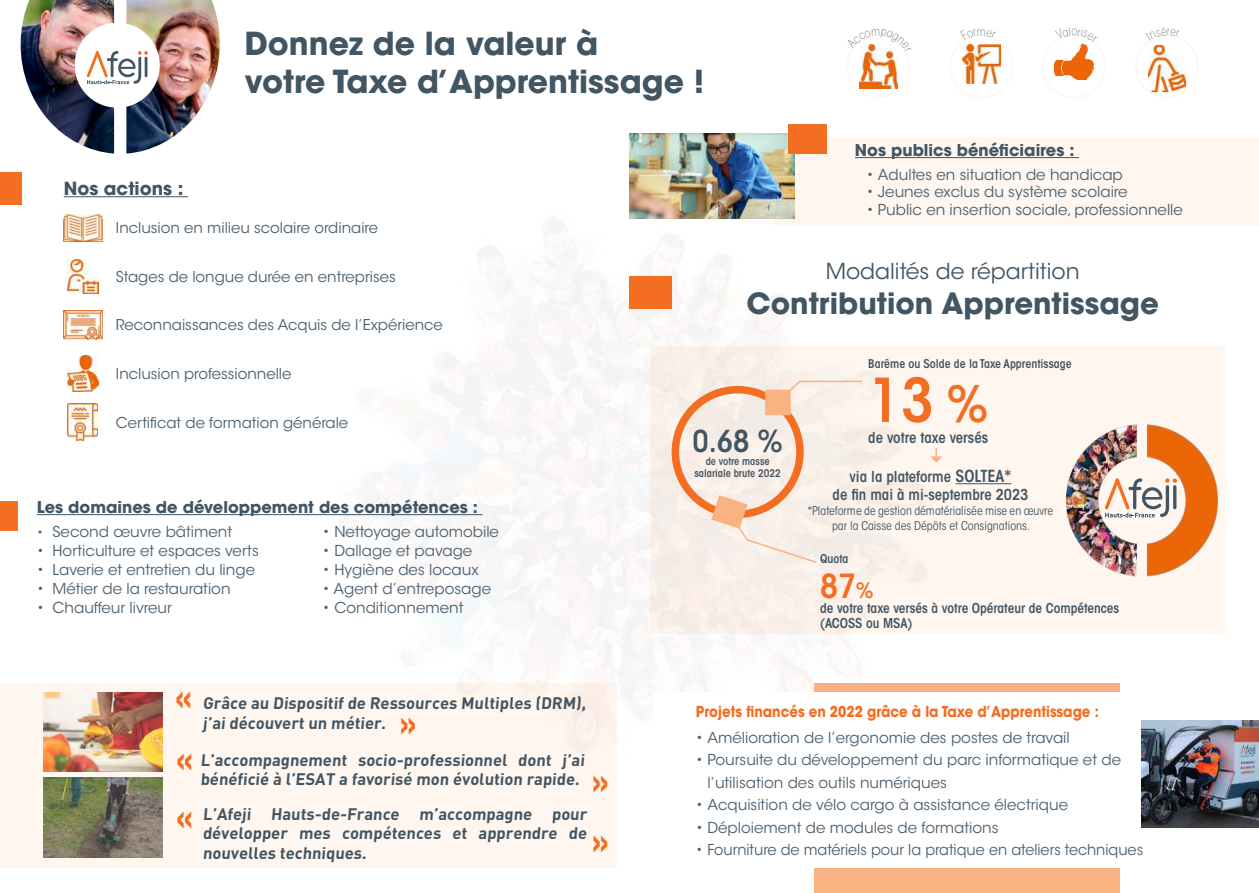
<style>
.page{position:relative;width:1259px;height:893px;background:#fff}
.page>*{position:absolute;margin:0;border:0;box-sizing:border-box;transform-origin:0 0}
.t1{font:600 condensed 60px "ITC Avant Garde Std";color:#f36e21}
.t2{font:500 45px "Avant Garde";color:#f36e21}
.t3{font:600 condensed 33px "ITC Avant Garde Std";color:#f36e21}
.t4{font:700 31.5px/37.8px "ITC Avant Garde Std";color:#425563}
.t5{font:600 condensed 30px "ITC Avant Garde Std";color:#425563}
.t6{font:700 29.1px "ITC Avant Garde Std";color:#425563}
.t7{font:21.9px "ITC Avant Garde Std";color:#425563}
.t8{font:700 18px "ITC Avant Garde Std";color:#425563}
.t9{font:700 16.5px/19.8px "DIN";color:#425563}
.t10{font:700 16.2px "ITC Avant Garde Std";color:#425563}
.t11{font:15px/22.5px "ITC Avant Garde Std";color:#4b5f6f}
.t12{font:600 condensed 15px/18px "ITC Avant Garde Std";color:#425563;text-align:center}
.t13{font:15px "ITC Avant Garde Std";color:#4b5f6f;scale:.96 1}
.t14{font:700 15px "ITC Avant Garde Std";color:#f36e21;scale:.89 1}
.t15{font:14.85px "ITC Avant Garde Std";color:#4b5f6f}
.t16{font:600 condensed 13.5px/15px "ITC Avant Garde Std";color:#425563}
.t17{font:condensed 12px/15px "ITC Avant Garde Std";color:#425563;text-align:center}
.t18{font:600 condensed 12px "ITC Avant Garde Std";color:#425563}
.t19{font:600 condensed 10.5px/12.6px "ITC Avant Garde Std";color:#425563;text-align:center}
.s1{font-size:13.5px}
.s2{font-size:49.5px}
.s3{font-size:16.5px}
.s4{font-size:21px}
</style>
<div class="page">
<div style="left:650px;top:347px;width:575px;height:287px;background:#fef6ef"></div>
<div style="left:0;top:683px;width:617px;height:185px;background:#fef6ef"></div>
<img style="left:271px;top:218px;width:712px;height:528px">
<img style="left:21px;top:0;width:93px;height:154px">
<img style="left:126px;top:0;width:94px;height:154px">
<div style="left:75px;top:23px;width:85px;height:85px;background:#fff;border-radius:50%"></div>
<hr style="left:37px;top:514px;width:445px;height:1px;background:#425563">
<img style="left:1065px;top:424px;width:153px;height:153px">
<div style="left:814px;top:683px;width:305px;height:210px;background:#f9b281"></div>
<div style="left:653px;top:692px;width:522px;height:176px;background:#fff"></div>
<img style="left:43px;top:692px;width:119px;height:79px">
<img style="left:43px;top:778px;width:119px;height:79px">
<img style="left:1141px;top:720px;width:118px;height:108px">
<img style="left:64px;top:214px;width:38px;height:27px">
<hr style="left:64px;top:196px;width:124px;height:1px;background:#425563">
<img style="left:68px;top:259px;width:30px;height:34px">
<img style="left:64px;top:311px;width:38px;height:28px">
<img style="left:68px;top:356px;width:30px;height:35px">
<div style="left:774px;top:138px;width:485px;height:88px;background:#fef6ef"></div>
<hr style="left:855px;top:157px;width:224px;height:1px;background:#425563">
<img style="left:68px;top:404px;width:30px;height:37px">
<div style="left:0;top:172px;width:21px;height:33px;background:#f36e21"></div>
<div style="left:0;top:501px;width:17px;height:30px;background:#f36e21"></div>
<img style="left:859px;top:52px;width:38px;height:36px">
<div style="left:846px;top:35px;width:64px;height:63px;border:2px solid #fef6ef;border-radius:50%"></div>
<img style="left:962px;top:45px;width:38px;height:39px">
<div style="left:949px;top:35px;width:64px;height:63px;border:2px solid #fef6ef;border-radius:50%"></div>
<img style="left:1054px;top:45px;width:39px;height:34px">
<div style="left:1042px;top:35px;width:64px;height:63px;border:2px solid #fef6ef;border-radius:50%"></div>
<img style="left:1147px;top:45px;width:39px;height:47px">
<div style="left:1135px;top:35px;width:63px;height:63px;border:2px solid #fef6ef;border-radius:50%"></div>
<div style="left:671px;top:386px;width:132px;height:132px;border:8px solid #f36e21;border-radius:50%"></div>
<div style="left:765px;top:390px;width:25px;height:25px;background:#f9b281;border:2px solid #f9b281"></div>
<svg style="left:775px;top:379px;width:27px;height:25px"></svg>
<hr style="left:799px;top:381px;width:63px;height:1px;background:#f9b281">
<svg style="left:710px;top:494px;width:108px;height:70px"></svg>
<svg style="left:930px;top:448px;width:12px;height:15px"></svg>
<hr style="left:955px;top:483px;width:56px;height:1px;background:#425563">
<div style="left:629px;top:276px;width:42px;height:33px;background:#f36e21"></div>
<svg style="left:87px;top:51px;width:61px;height:33px"></svg>
<svg style="left:1104px;top:478px;width:73px;height:39px"></svg>
<img style="left:629px;top:134px;width:165px;height:85px">
<div style="left:788px;top:124px;width:39px;height:30px;background:#f36e21"></div>
<svg style="left:401px;top:717px;width:14px;height:17px"></svg>
<svg style="left:850px;top:35px;width:56px;height:17px"></svg>
<svg style="left:965px;top:35px;width:31px;height:5px"></svg>
<svg style="left:1055px;top:35px;width:39px;height:7px"></svg>
<svg style="left:1150px;top:35px;width:30px;height:5px"></svg>
<h3 class="t4" style="left:244px;top:24px;width:461px">Donnez de la valeur à<br>votre Taxe d’Apprentissage !</h3>
<p class="t8" style="left:64px;top:177px;width:121px">Nos actions :</p>
<p class="t15" style="left:116px;top:219px;width:264px">Inclusion en milieu scolaire ordinaire</p>
<p class="t15" style="left:116px;top:267px;width:281px">Stages de longue durée en entreprises</p>
<p class="t15" style="left:116px;top:316px;width:328px">Reconnaissances des Acquis de l’Expérience</p>
<p class="t15" style="left:116px;top:365px;width:177px">Inclusion professionnelle</p>
<p class="t15" style="left:116px;top:413px;width:234px">Certificat de formation générale</p>
<p class="t10" style="left:37px;top:497px;width:443px">Les domaines de développement des compétences :</p>
<p class="t11" style="left:37px;top:521px;width:197px"><span class="s1">•</span> Second œuvre bâtiment</p>
<p class="t11" style="left:323px;top:521px;width:178px">• Nettoyage automobile</p>
<p class="t11" style="left:37px;top:540px;width:223px">• Horticulture et espaces verts</p>
<p class="t11" style="left:323px;top:540px;width:151px">• Dallage et pavage</p>
<p class="t11" style="left:37px;top:559px;width:220px">• Laverie et entretien du linge</p>
<p class="t11" style="left:323px;top:559px;width:157px">• Hygiène des locaux</p>
<p class="t11" style="left:37px;top:578px;width:195px">• Métier de la restauration</p>
<p class="t11" style="left:323px;top:578px;width:170px">• Agent d’entreposage</p>
<p class="t11" style="left:37px;top:596px;width:137px">• Chauffeur livreur</p>
<p class="t11" style="left:323px;top:596px;width:142px">• Conditionnement</p>
<h2 class="t2" style="left:175px;top:669px;width:18px">«</h2>
<p class="t9" style="left:203px;top:692px;width:386px">Grâce au Dispositif de Ressources Multiples (DRM), j’ai découvert un métier.</p>
<p class="t9" style="left:200px;top:749px;width:387px">L’accompagnement socio-professionnel dont j’ai bénéficié à l’ESAT a favorisé mon évolution rapide.</p>
<h2 class="t2" style="left:176px;top:730px;width:18px">«</h2>
<h2 class="t2" style="left:176px;top:789px;width:18px">«</h2>
<p class="t9" style="left:203px;top:803px;width:387px;text-align:justify">L’Afeji Hauts-de-France m’accompagne pour développer mes compétences et apprendre de nouvelles techniques.</p>
<p class="t10" style="left:855px;top:139px;width:221px">Nos publics bénéficiaires :</p>
<p class="t11" style="left:866px;top:163px;width:258px">• Adultes en situation de handicap</p>
<p class="t11" style="left:866px;top:181px;width:263px">• Jeunes exclus du système scolaire</p>
<p class="t11" style="left:866px;top:198px;width:318px">• Public en insertion sociale, professionnelle</p>
<h3 class="t7" style="left:825px;top:258px;width:255px">Modalités de répartition</h3>
<h3 class="t6" style="left:746px;top:284px;width:414px">Contribution Apprentissage</h3>
<h3 class="t5" style="left:692px;top:422px;width:92px">0.68 %</h3>
<p class="t19" style="left:694px;top:454px;width:88px">de votre masse salariale brute 2022</p>
<p class="t18" style="left:868px;top:356px;width:205px">Barême ou Solde de la Taxe Apprentissage</p>
<h1 class="t1" style="left:868px;top:363px;width:122px">13 <span class="s2">%</span></h1>
<p class="t12" style="left:868px;top:428px;width:121px">de votre taxe versés</p>
<p class="t12" style="left:832px;top:468px;width:197px">via la plateforme <span class="s3">SOLTEA*<br></span>de fin mai à mi-septembre 2023</p>
<p class="t17" style="left:807px;top:503px;width:247px">*Plateforme de gestion dématérialisée mise en œuvre par la Caisse des Dépôts et Consignations.</p>
<p class="t18" style="left:820px;top:551px;width:30px">Quota</p>
<h3 class="t3" style="left:820px;top:565px;width:55px">87<span class="s4">%</span></h3>
<p class="t16" style="left:820px;top:600px;width:301px">de votre taxe versés à votre Opérateur de Compétences (ACOSS ou MSA)</p>
<p class="t14" style="left:696px;top:702px;width:454px">Projets financés en 2022 grâce à la Taxe d’Apprentissage :</p>
<p class="t11" style="left:696px;top:726px;width:375px">• Amélioration de l’ergonomie des postes de travail</p>
<p class="t11" style="left:707px;top:749px;width:415px;text-indent:-11px">• Poursuite du développement du parc informatique et de l’utilisation des outils numériques</p>
<p class="t11" style="left:696px;top:794px;width:374px">• Acquisition de vélo cargo à assistance électrique</p>
<p class="t11" style="left:696px;top:816px;width:304px">• Déploiement de modules de formations</p>
<p class="t13" style="left:696px;top:841px;width:467px">• Fourniture de matériels pour la pratique en ateliers techniques</p>
</div>
